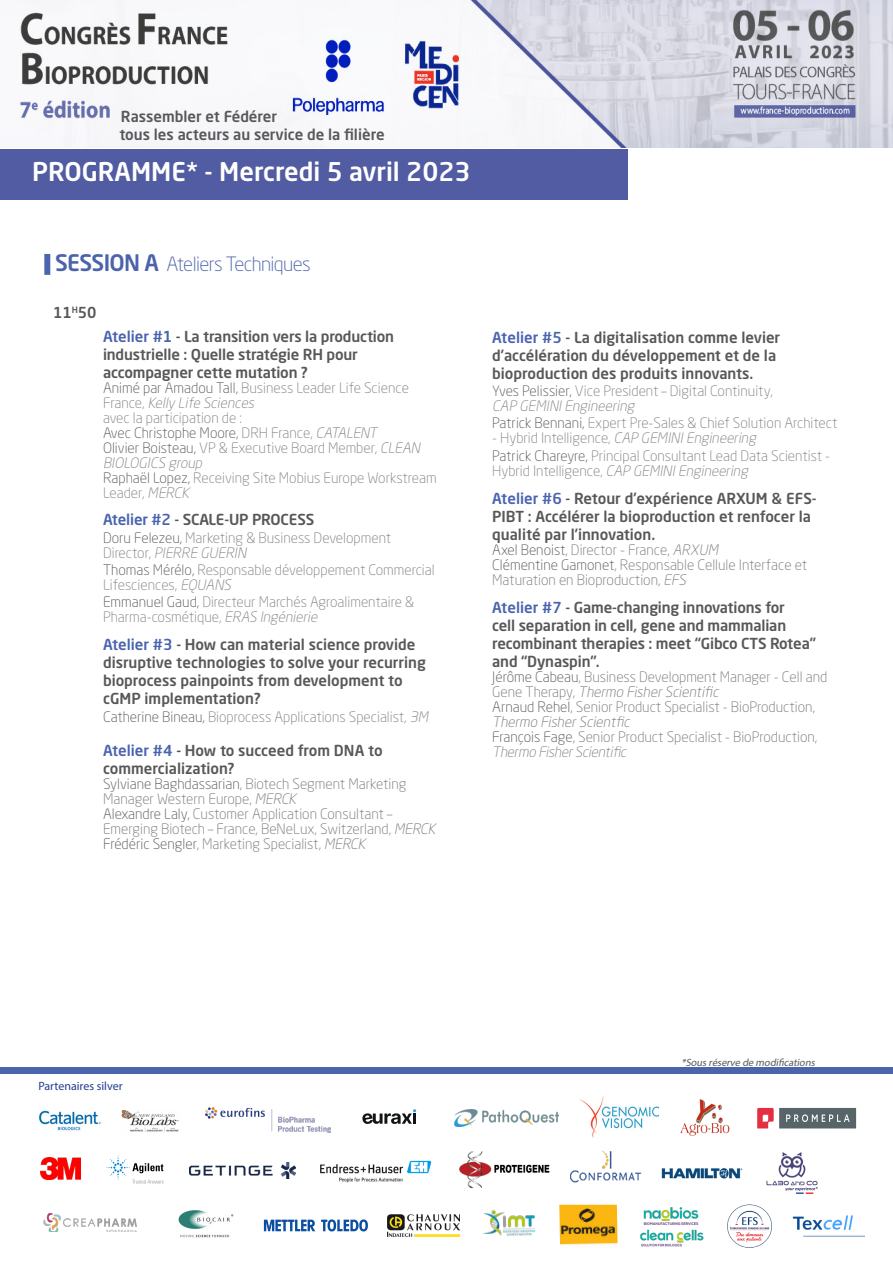
<style>
.page{position:relative;width:893px;height:1263px;background:#fff}
.page>*{position:absolute;margin:0;border:0;box-sizing:border-box;transform-origin:0 0}
.t1{font:500 25.5px "Neo Sans W1 G";color:#fff}
.t2{font:300 19.5px "Neo Sans W1 G";letter-spacing:-.03em;color:#4b63ab}
.t3{font:500 15px/18px "Neo Sans W1 G";color:#57585a}
.t4{font:300 14.25px/15px "Neo Sans W1 G";color:#808285}
.t5{font:300 14.25px/15px "Neo Sans W1 G";color:#76787b}
.t6{font:italic 300 14.25px "Neo Sans W1 G";color:#808285}
.t7{font:300 14.25px "Neo Sans W1 G";color:#57585a}
.t8{font:12px "Myriad Pro";color:#253f8e}
.t9{font:italic 10.5px "Myriad Pro";color:#57585a}
.s1{font-weight:500;font-size:22.5px}
.s2{color:#4a64ae}
.s3{color:#4f5252}
.s4{color:#57585a}
.s5{font-style:italic}
.s6{color:#808285}
.s7{font-style:italic;color:#808285}
.s8{font-style:normal}
</style>
<div class="page">
<img style="left:7px;top:0;width:886px;height:148px">
<div style="left:0;top:149px;width:627px;height:50px;background:#525ca3"></div>
<div style="left:0;top:1067px;width:893px;height:7px;background:#4a64ad"></div>
<img style="left:455px;top:1110px;width:104px;height:16px">
<svg style="left:44px;top:254px;width:6px;height:21px"></svg>
<img style="left:727px;top:1204px;width:45px;height:44px">
<img style="left:43px;top:1212px;width:93px;height:20px">
<img style="left:387px;top:1214px;width:72px;height:22px">
<img style="left:205px;top:1107px;width:125px;height:25px">
<img style="left:320px;top:1160px;width:112px;height:23px">
<img style="left:41px;top:1158px;width:40px;height:21px">
<img style="left:189px;top:1163px;width:106px;height:15px">
<svg style="left:107px;top:1156px;width:56px;height:27px"></svg>
<img style="left:178px;top:1210px;width:56px;height:28px">
<img style="left:643px;top:1207px;width:56px;height:18px">
<img style="left:483px;top:1209px;width:53px;height:27px">
<img style="left:121px;top:1109px;width:58px;height:23px">
<svg style="left:321px;top:1219px;width:47px;height:12px"></svg>
<svg style="left:264px;top:1219px;width:51px;height:12px"></svg>
<img style="left:459px;top:1151px;width:91px;height:37px">
<img style="left:640px;top:1225px;width:64px;height:22px">
<img style="left:580px;top:1096px;width:78px;height:41px">
<img style="left:571px;top:1151px;width:70px;height:32px">
<img style="left:661px;top:1168px;width:82px;height:11px">
<img style="left:680px;top:1099px;width:50px;height:37px">
<div style="left:779px;top:1108px;width:77px;height:20px;background:#576568"></div>
<svg style="left:786px;top:1114px;width:64px;height:8px"></svg>
<svg style="left:757px;top:1108px;width:17px;height:20px"></svg>
<img style="left:559px;top:1205px;width:59px;height:40px">
<svg style="left:362px;top:1109px;width:54px;height:15px"></svg>
<img style="left:39px;top:1110px;width:62px;height:21px">
<img style="left:766px;top:1152px;width:52px;height:41px">
<img style="left:792px;top:1215px;width:72px;height:22px">
<p class="t3" style="left:121px;top:107px;width:158px">Rassembler et Fédérer</p>
<p class="t3" style="left:119px;top:125px;width:267px">tous les acteurs au service de la filière</p>
<p class="t1" style="left:32px;top:156px;width:440px">PROGRAMME* - Mercredi 5 avril 2023</p>
<p class="t2" style="left:55px;top:252px;width:257px"><span class="s1">SESSION A</span> Ateliers Techniques</p>
<p class="t3" style="left:53px;top:303px;width:45px">11<sup>H</sup>50</p>
<p class="t3" style="left:103px;top:327px;width:293px"><span class="s2">Atelier #1</span> <span class="s3">-</span> La transition vers la production industrielle : Quelle stratégie RH pour accompagner cette mutation ?</p>
<p class="t4" style="left:103px;top:380px;width:307px"><span class="s4">Animé par Amadou Tall,</span> Business Leader Life Science<br>F ra n c e , <span class="s5">Kelly Life Sciences</span></p>
<p class="t4" style="left:103px;top:410px;width:140px">avec la participation de :</p>
<p class="t7" style="left:103px;top:424px;width:279px">Avec Christophe Moore, <span class="s6">DRH France,</span> <span class="s7">CATALENT</span></p>
<p class="t4" style="left:103px;top:440px;width:322px"><span class="s4">Olivier Boisteau,</span> VP &amp; Executive Board Member, <span class="s5">CLEAN<br>BIOLOGICS group</span></p>
<p class="t4" style="left:103px;top:470px;width:335px"><span class="s4">Raphaël Lopez,</span> Receiving Site Mobius Europe Workstream<br>Leader, <span class="s5">MERCK</span></p>
<p class="t3" style="left:103px;top:510px;width:213px"><span class="s2">Atelier #2</span> - SCALE-UP PROCESS</p>
<p class="t4" style="left:103px;top:530px;width:290px"><span class="s4">Doru Felezeu,</span> Marketing &amp; Business Development</p>
<p class="t6" style="left:103px;top:543px;width:148px"><span class="s8">D i re c t o r,</span> PIERRE GUERIN</p>
<p class="t4" style="left:103px;top:562px;width:333px"><span class="s4">Thomas Mérélo,</span> Responsable développement Commercial<br>Lifesciences, <span class="s5">EQUANS</span></p>
<p class="t4" style="left:103px;top:594px;width:313px"><span class="s4">Emmanuel Gaud,</span> Directeur Marchés Agroalimentaire &amp;<br>Pharma-cosmétique, <span class="s5">ERAS Ingénierie</span></p>
<p class="t3" style="left:103px;top:636px;width:324px"><span class="s2">Atelier #3</span> <span class="s3">-</span> How can material science provide disruptive technologies to solve your recurring bioprocess painpoints from development to cGMP implementation?</p>
<p class="t4" style="left:103px;top:709px;width:330px"><span class="s4">Catherine Bineau,</span> Bioprocess Applications Specialist, <span class="s5">3M</span></p>
<p class="t3" style="left:103px;top:741px;width:281px"><span class="s2">Atelier #4</span> <span class="s3">-</span> How to succeed from DNA to commercialization?</p>
<p class="t5" style="left:103px;top:776px;width:305px"><span class="s4">Sylviane Baghdassarian</span>, Biotech Segment Marketing<br>Manager Western Europe, <span class="s5">MERCK</span></p>
<p class="t5" style="left:103px;top:806px;width:337px"><span class="s4">Alexandre Laly,</span> Customer Application Consultant –<br>Emerging Biotech – France, BeNeLux, Switzerland, <span class="s5">MERCK</span></p>
<p class="t5" style="left:103px;top:836px;width:267px"><span class="s4">Frédéric Sengler</span>, Marketing Specialist, <span class="s5">MERCK</span></p>
<p class="t3" style="left:492px;top:328px;width:290px"><span class="s2">Atelier #5</span> <span class="s3">-</span> La digitalisation comme levier</p>
<p class="t3" style="left:492px;top:346px;width:286px">d’accélération du développement et de la</p>
<p class="t3" style="left:492px;top:364px;width:263px">bioproduction des produits innovants.</p>
<p class="t4" style="left:492px;top:383px;width:282px"><span class="s4">Yves Pelissier,</span> Vice President – Digital Continuity,</p>
<p class="t6" style="left:492px;top:397px;width:147px">CAP GEMINIEngineering</p>
<p class="t4" style="left:492px;top:415px;width:347px"><span class="s4">Patrick Bennani,</span> Expert Pre-Sales &amp; Chief Solution Architect</p>
<p class="t4" style="left:492px;top:430px;width:268px">- Hybrid Intelligence, <span class="s5">CAP GEMINIEngineering</span></p>
<p class="t4" style="left:492px;top:448px;width:339px"><span class="s4">Patrick Chareyre,</span> Principal Consultant Lead Data Scientist -<br>Hybrid Intelligence, <span class="s5">CAP GEMINIEngineering</span></p>
<p class="t3" style="left:492px;top:489px;width:326px"><span class="s2">Atelier #6</span> <span class="s3">-</span> Retour d’expérience ARXUM &amp; EFS-<br>PIBT : Accélérer la bioproduction et renfocer la qualité par l’innovation.</p>
<p class="t5" style="left:492px;top:542px;width:230px"><span class="s4">Axel Benoist</span>, Director - France, <span class="s5">ARXUM</span></p>
<p class="t5" style="left:492px;top:557px;width:316px"><span class="s4">Clémentine Gamonet</span>, Responsable Cellule Interface et<br>Maturation en Bioproduction, <span class="s5">EFS</span></p>
<p class="t3" style="left:492px;top:598px;width:325px"><span class="s2">Atelier #7</span> <span class="s3">-</span> Game-changing innovations for<br>cell separation in cell, gene and mammalian recombinant therapies : meet “Gibco CTS Rotea” and “Dynaspin”.</p>
<p class="t5" style="left:492px;top:669px;width:337px"><span class="s4">Jérôme Cabeau</span>, Business Development Manager - Cell and<br>G e n e T h e ra p y, <span class="s5">Thermo FisherScientific</span></p>
<p class="t5" style="left:492px;top:699px;width:324px"><span class="s4">Arnaud Rehel</span>, Senior Product Specialist - BioProduction,<br><span class="s5">Thermo FisherScientfic</span></p>
<p class="t5" style="left:492px;top:729px;width:327px"><span class="s4">François Fage</span>, Senior Product Specialist - BioProduction,<br><span class="s7">Thermo FisherScientific</span></p>
<p class="t8" style="left:38px;top:1078px;width:86px">Partenaires silver</p>
<p class="t9" style="left:681px;top:1056px;width:137px">*Sousréserve de modifications</p>
</div>
